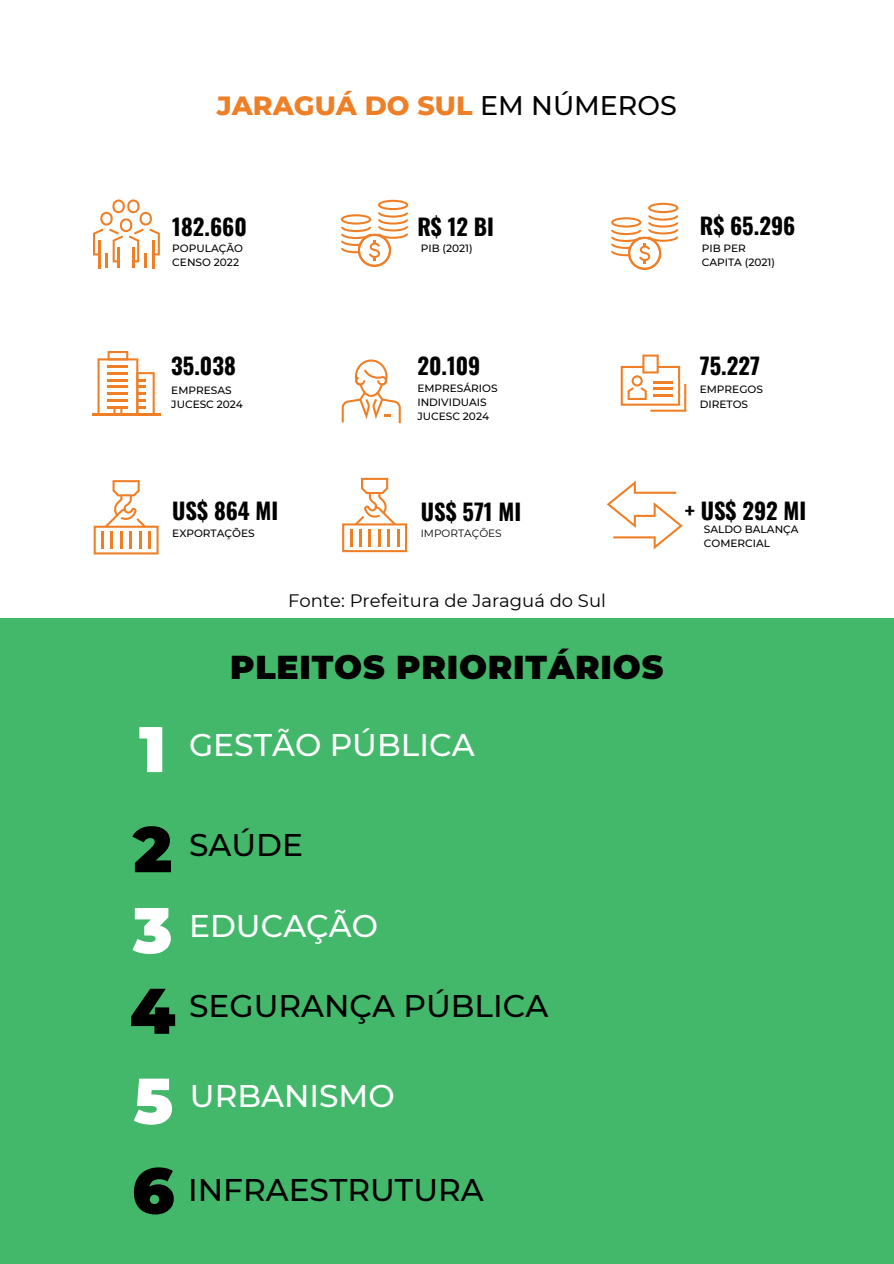
<style>
.page{position:relative;width:894px;height:1264px;background:#fff}
.page>*{position:absolute;margin:0;border:0;box-sizing:border-box;transform-origin:0 0}
.t1{font:900 33px "Montserrat";letter-spacing:.025em;color:#000}
.t2{font:500 31.35px "Montserrat";color:#000}
.t3{font:500 31.35px "Montserrat";color:#fff}
.t4{font:800 26.85px "Montserrat";color:#ef7f27}
.t5{font:700 22.65px "Oswald";color:#000}
.t6{font:18px "Montserrat";color:#000}
.t7{font:500 10.5px/14.1px "Montserrat";color:#000}
.t8{font:10.5px "Montserrat";color:#000}
.s1{font-weight:500;color:#000}
.s2{font-weight:900;font-size:64.35px}
</style>
<div class="page">
<svg style="left:93px;top:199px;width:67px;height:69px"></svg>
<svg style="left:341px;top:200px;width:67px;height:67px"></svg>
<svg style="left:97px;top:351px;width:58px;height:62px"></svg>
<hr style="left:92px;top:413px;width:68px;height:2px;background:#ef7f27">
<svg style="left:620px;top:354px;width:66px;height:58px"></svg>
<svg style="left:94px;top:480px;width:64px;height:74px"></svg>
<svg style="left:342px;top:478px;width:65px;height:74px"></svg>
<svg style="left:606px;top:480px;width:76px;height:69px"></svg>
<svg style="left:341px;top:359px;width:60px;height:64px"></svg>
<div style="left:0;top:617px;width:893px;height:646px;background:#43b86b"></div>
<svg style="left:611px;top:203px;width:67px;height:67px"></svg>
<h3 class="t4" style="left:217px;top:85px;width:461px">JARAGUÁ DO SUL <span class="s1">EM NÚMEROS</span></h3>
<h3 class="t5" style="left:172px;top:215px;width:76px">182.660</h3>
<p class="t7" style="left:172px;top:241px;width:72px">POPULAÇÃO<br>CENSO 2022</p>
<h3 class="t5" style="left:417px;top:215px;width:78px">R$ 12 BI</h3>
<p class="t7" style="left:420px;top:241px;width:53px">PIB (2021)</p>
<h3 class="t5" style="left:699px;top:214px;width:97px">R$ 65.296</h3>
<p class="t7" style="left:701px;top:241px;width:75px">PIB PER<br>CAPITA (2021)</p>
<h3 class="t5" style="left:171px;top:354px;width:66px">35.038</h3>
<h3 class="t5" style="left:699px;top:354px;width:62px">75.227</h3>
<h3 class="t5" style="left:417px;top:354px;width:64px">20.109</h3>
<p class="t7" style="left:171px;top:383px;width:73px">EMPRESAS<br>JUCESC 2024</p>
<p class="t7" style="left:417px;top:380px;width:82px">EMPRESÁRIOS<br>INDIVIDUAIS<br>JUCESC 2024</p>
<p class="t7" style="left:699px;top:381px;width:65px;line-height:15px">EMPREGOS<br>DIRETOS</p>
<h3 class="t5" style="left:172px;top:499px;width:108px">US$ 864 MI</h3>
<h3 class="t5" style="left:684px;top:499px;width:123px">+ US$ 292 MI</h3>
<h3 class="t5" style="left:420px;top:500px;width:102px">US$ 571 MI</h3>
<p class="t7" style="left:172px;top:525px;width:84px">EXPORTAÇÕES</p>
<p class="t7" style="left:703px;top:522px;width:96px">SALDO BALANÇA<br>COMERCIAL</p>
<p class="t8" style="left:420px;top:525px;width:82px">IMPORTAÇÕES</p>
<h3 class="t6" style="left:288px;top:588px;width:319px">Fonte: Prefeitura de Jaraguá do Sul</h3>
<h1 class="t1" style="left:230px;top:642px;width:434px">PLEITOS PRIORITÁRIOS</h1>
<h2 class="t3" style="left:139px;top:723px;width:337px"><span class="s2">1</span> GESTÃO PÚBLICA</h2>
<h2 class="t2" style="left:133px;top:823px;width:172px"><span class="s2">2</span> SAÚDE</h2>
<h2 class="t3" style="left:133px;top:903px;width:247px"><span class="s2">3</span> EDUCAÇÃO</h2>
<h2 class="t2" style="left:129px;top:984px;width:420px"><span class="s2">4</span> SEGURANÇA PÚBLICA</h2>
<h2 class="t3" style="left:133px;top:1074px;width:263px"><span class="s2">5</span> URBANISMO</h2>
<h2 class="t2" style="left:132px;top:1168px;width:353px"><span class="s2">6</span> INFRAESTRUTURA</h2>
</div>
